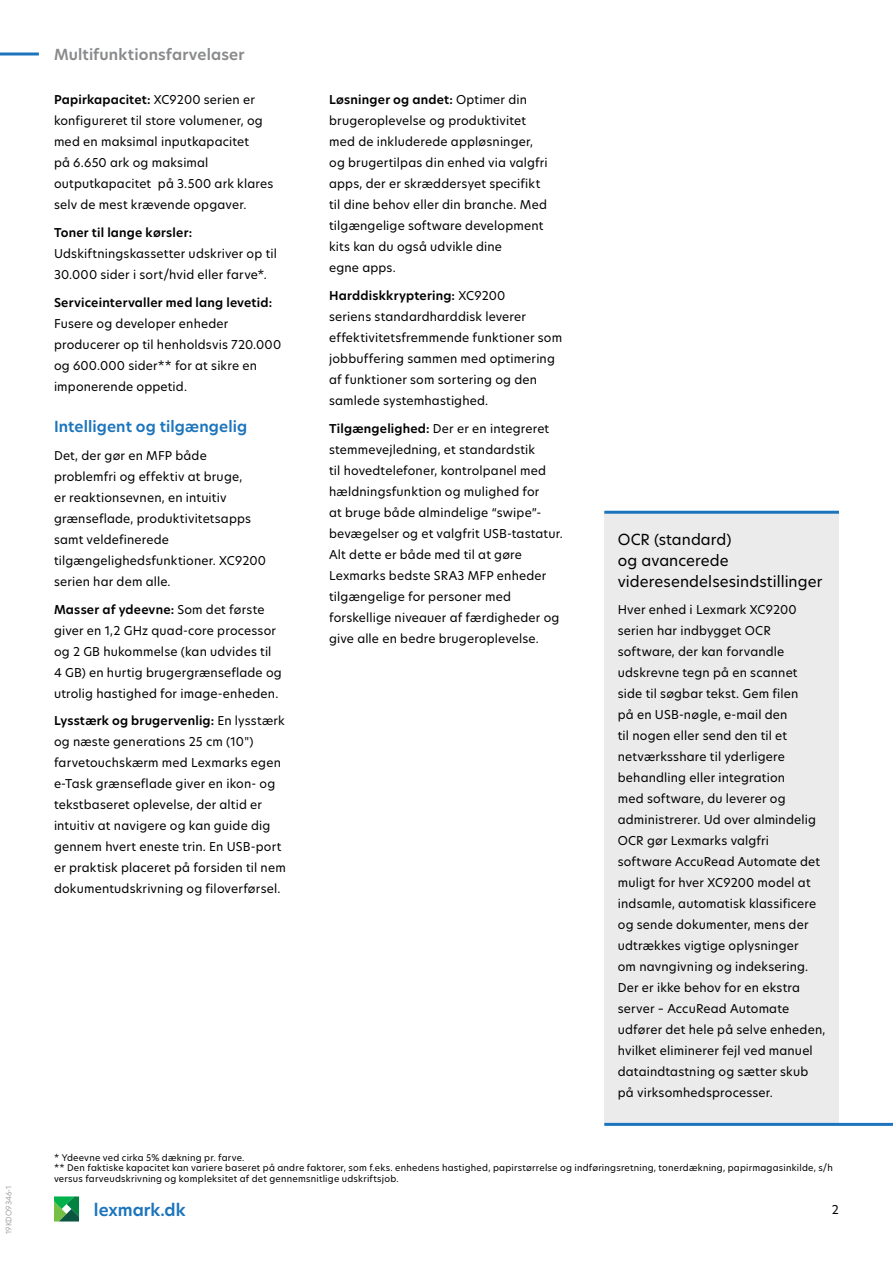
<style>
.page{position:relative;width:893px;height:1263px;background:#fff}
.page>*{position:absolute;margin:0;border:0;box-sizing:border-box;transform-origin:0 0}
.t1{font:600 16.5px "TP Hero";color:#1c75bc}
.t2{font:15px/21px "TP Hero";letter-spacing:.005em;color:#000}
.t3{font:600 15px "TP Hero";letter-spacing:.01em;color:#888a8c}
.t4{font:600 15px "TP Hero";letter-spacing:.005em;color:#1c75bc}
.t5{font:12px/21px "TP Hero";letter-spacing:.015em;color:#000}
.t6{font:600 12px "TP Hero";letter-spacing:.015em;color:#000}
.t7{font:9px/10.5px "TP Hero";letter-spacing:.025em;color:#000}
.t8{font:300 7.5px "TP Hero";color:#888a8c}
.s1{font-weight:600}
</style>
<div class="page">
<hr style="left:0;top:52px;width:39px;height:3px;background:#1c75bc">
<svg style="left:54px;top:1196px;width:25px;height:25px"></svg>
<div style="left:604px;top:512px;width:235px;height:612px;background:#ebebec"></div>
<hr style="left:604px;top:1123px;width:235px;height:3px;background:#1c75bc">
<hr style="left:839px;top:1123px;width:54px;height:3px;background:#1c75bc">
<hr style="left:604px;top:511px;width:235px;height:3px;background:#1c75bc">
<p class="t8" style="left:4px;top:1234px;width:50px;rotate:-90deg">19KDO9346-1</p>
<p class="t3" style="left:54px;top:44px;width:192px">Multifunktionsfarvelaser</p>
<p class="t5" style="left:54px;top:89px;width:221px"><span class="s1">Papirkapacitet:</span> XC9200 serien er konfigureret til store volumener, og med en maksimal inputkapacitet<br>på 6.650 ark og maksimal outputkapacitet på 3.500 ark klares selv de mest krævende opgaver.</p>
<p class="t6" style="left:54px;top:224px;width:140px">Toner til lange kørsler:</p>
<p class="t5" style="left:54px;top:243px;width:224px">Udskiftningskassetter udskriver op til<br>30.000 sider i sort/hvid eller farve*.</p>
<p class="t6" style="left:54px;top:294px;width:220px">Serviceintervaller med lang levetid:</p>
<p class="t5" style="left:54px;top:313px;width:229px">Fusere og developer enheder producerer op til henholdsvis 720.000 og 600.000 sider** for at sikre en imponerende oppetid.</p>
<p class="t4" style="left:54px;top:416px;width:195px">Intelligent og tilgængelig</p>
<p class="t5" style="left:54px;top:445px;width:214px">Det, der gør en MFP både problemfri og effektiv at bruge,<br>er reaktionsevnen, en intuitiv grænseflade, produktivitetsapps samt veldefinerede tilgængelighedsfunktioner. XC9200 serien har dem alle.</p>
<p class="t5" style="left:54px;top:598px;width:229px"><span class="s1">Masser af ydeevne:</span> Som det første giver en 1,2 GHz quad-core processor og 2 GB hukommelse (kan udvides til 4 GB) en hurtig brugergrænseflade og utrolig hastighed for image-enheden.</p>
<p class="t5" style="left:54px;top:710px;width:233px"><span class="s1">Lysstærk og brugervenlig:</span> En lysstærk og næste generations 25 cm (10") farvetouchskærm med Lexmarks egen e-Task grænseflade giver en ikon- og tekstbaseret oplevelse, der altid er intuitiv at navigere og kan guide dig gennem hvert eneste trin. En USB-port er praktisk placeret på forsiden til nem dokumentudskrivning og filoverførsel.</p>
<p class="t5" style="left:329px;top:89px;width:220px"><span class="s1">Løsninger og andet:</span> Optimer din brugeroplevelse og produktivitet med de inkluderede appløsninger, og brugertilpas din enhed via valgfri apps, der er skræddersyet specifikt til dine behov eller din branche. Med tilgængelige software development kits kan du også udvikle dine<br>egne apps.</p>
<p class="t5" style="left:329px;top:285px;width:234px"><span class="s1">Harddiskkryptering:</span> XC9200<br>seriens standardharddisk leverer effektivitetsfremmende funktioner som jobbuffering sammen med optimering af funktioner som sortering og den samlede systemhastighed.</p>
<p class="t5" style="left:329px;top:418px;width:235px"><span class="s1">Tilgængelighed:</span> Der er en integreret stemmevejledning, et standardstik<br>til hovedtelefoner, kontrolpanel med hældningsfunktion og mulighed for<br>at bruge både almindelige “swipe”- bevægelser og et valgfrit USB-tastatur.<br>Alt dette er både med til at gøre Lexmarks bedste SRA3 MFP enheder tilgængelige for personer med forskellige niveauer af færdigheder og give alle en bedre brugeroplevelse.</p>
<p class="t2" style="left:618px;top:528px;width:206px">OCR (standard)<br>og avancerede videresendelsesindstillinger</p>
<p class="t5" style="left:618px;top:599px;width:209px">Hver enhed i Lexmark XC9200 serien har indbygget OCR software, der kan forvandle udskrevne tegn på en scannet<br>side til søgbar tekst. Gem filen<br>på en USB-nøgle, e-mail den<br>til nogen eller send den til et netværksshare til yderligere behandling eller integration<br>med software, du leverer og administrerer. Ud over almindelig<br>OCR gør Lexmarks valgfri software AccuRead Automate det muligt for hver XC9200 model at indsamle, automatisk klassificere og sende dokumenter, mens der udtrækkes vigtige oplysninger<br>om navngivning og indeksering.<br>Der er ikke behov for en ekstra server – AccuRead Automate udfører det hele på selve enheden, hvilket eliminerer fejl ved manuel dataindtastning og sætter skub på virksomhedsprocesser.</p>
<p class="t7" style="left:54px;top:1152px;width:780px">* Ydeevne ved cirka 5% dækning pr. farve.<br>** Den faktiske kapacitet kan variere baseret på andre faktorer, som f.eks. enhedens hastighed, papirstørrelse og indføringsretning, tonerdækning, papirmagasinkilde, s/h versus farveudskrivning og kompleksitet af det gennemsnitlige udskriftsjob.</p>
<h1 class="t1" style="left:94px;top:1198px;width:93px">lexmark.dk</h1>
<p class="t5" style="left:832px;top:1199px;width:9px">2</p>
</div>
